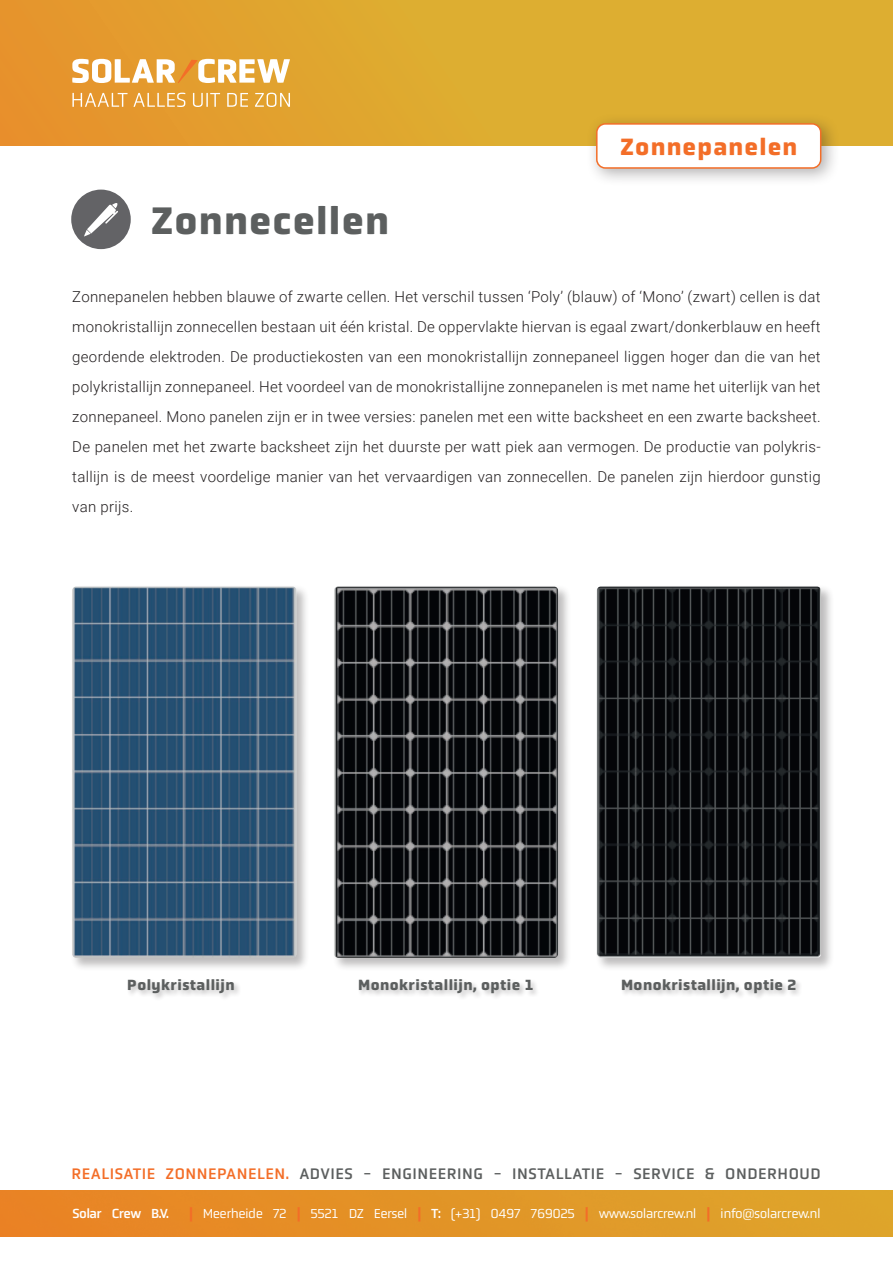
<style>
.page{position:relative;width:893px;height:1263px;background:#fff}
.page>*{position:absolute;margin:0;border:0;box-sizing:border-box;transform-origin:0 0}
.t1{font:700 39px "Obvia";letter-spacing:.03em;color:#5c5f5f}
.t2{font:700 24px "Obvia";letter-spacing:.05em;color:#f36e28}
.t3{font:15.75px "Obvia";letter-spacing:.035em;color:#5c5f5f}
.t4{font:300 15px/30px "Roboto";letter-spacing:.02em;color:#231f20;text-align:justify}
.t5{font:700 15px "Obvia";letter-spacing:.03em;color:#5c5f5f}
.t6{font:13.5px "Obvia";letter-spacing:-.04em;color:#fff}
.t7{font:13.5px "Obvia";letter-spacing:-.04em;color:#fff}
.s1{color:#f36e28}
.s2{font-weight:700;color:#f36e28}
.s3{font-style:inherit}
</style>
<div class="page">
<div style="left:0;top:0;width:893px;height:1263px;background:linear-gradient(to right,#e5982d,#dab532)"></div>
<div style="left:0;top:146px;width:893px;height:1104px;background:#fff"></div>
<img style="left:0;top:1191px;width:893px;height:46px">
<div style="left:0;top:1238px;width:893px;height:25px;background:#fff"></div>
<svg style="left:72px;top:93px;width:113px;height:14px;background:#eaaf5e"></svg>
<svg style="left:193px;top:93px;width:27px;height:14px"></svg>
<svg style="left:227px;top:93px;width:21px;height:14px"></svg>
<svg style="left:255px;top:93px;width:35px;height:14px"></svg>
<svg style="left:72px;top:59px;width:218px;height:24px"></svg>
<div style="left:586px;top:113px;width:254px;height:74px;background:#231f20;opacity:.35"></div>
<div style="left:597px;top:124px;width:224px;height:44px;background:#fff;border-radius:9px"></div>
<div style="left:596px;top:123px;width:225px;height:46px;border:2px solid #f36e28;border-radius:9px"></div>
<div style="left:127px;top:978px;width:114px;height:23px;background:#231f20;opacity:.25"></div>
<div style="left:620px;top:978px;width:183px;height:23px;background:#231f20;opacity:.25"></div>
<div style="left:70px;top:584px;width:240px;height:387px;background:#231f20;opacity:.3"></div>
<img style="left:72px;top:587px;width:224px;height:371px">
<div style="left:595px;top:584px;width:239px;height:387px;background:#231f20;opacity:.3"></div>
<img style="left:597px;top:587px;width:224px;height:371px">
<div style="left:358px;top:978px;width:182px;height:23px;background:#231f20;opacity:.25"></div>
<div style="left:332px;top:584px;width:240px;height:387px;background:#231f20;opacity:.3"></div>
<img style="left:334px;top:587px;width:224px;height:371px">
<svg style="left:71px;top:190px;width:60px;height:59px"></svg>
<h1 class="t1" style="left:151px;top:197px;width:240px">Zonnecellen</h1>
<h2 class="t2" style="left:620px;top:132px;width:179px">Zonnepanelen</h2>
<p class="t4" style="left:72px;top:281px;width:750px">Zonnepanelen hebben blauwe of zwarte cellen. Het verschil tussen ‘Poly’ (blauw) of ‘Mono’ (zwart) cellen is dat monokristallijn zonnecellen bestaan uit één kristal. De oppervlakte hiervan is egaal zwart/donkerblauw en heeft geordende elektroden. De productiekosten van een monokristallijn zonnepaneel liggen hoger dan die van het polykristallijn zonnepaneel. Het voordeel van de monokristallijne zonnepanelen is met name het uiterlijk van het zonnepaneel. Mono panelen zijn er in twee versies: panelen met een witte backsheet en een zwarte backsheet.<br>De panelen met het zwarte backsheet zijn het duurste per watt piek aan vermogen. De productie van polykris&shy;tallijn is de meest voordelige manier van het vervaardigen van zonnecellen. De panelen zijn hierdoor gunstig van prijs.</p>
<p class="t5" style="left:127px;top:976px;width:109px">Polykristallijn</p>
<p class="t5" style="left:358px;top:976px;width:177px">Monokristallijn, optie 1</p>
<p class="t5" style="left:621px;top:976px;width:177px">Monokristallijn, optie 2</p>
<p class="t3" style="left:71px;top:1164px;width:751px"><span class="s1">REALISATIE ZONNEPANELEN.</span> ADVIES - ENGINEERING - INSTALLATIE - SERVICE &amp; ONDERHOUD</p>
<p class="t7" style="left:72px;top:1206px;width:98px">Solar Crew B.V.</p>
<p class="t6" style="left:189px;top:1206px;width:633px"><span class="s2">|</span> Meerheide 72 <span class="s2">|</span> 5521 DZ Eersel <span class="s2">|</span> <span class="s3">T:</span> (+31) 0497 769025 <span class="s2">|</span> www.solarcrew.nl <span class="s2">|</span> info@solarcrew.nl</p>
</div>
